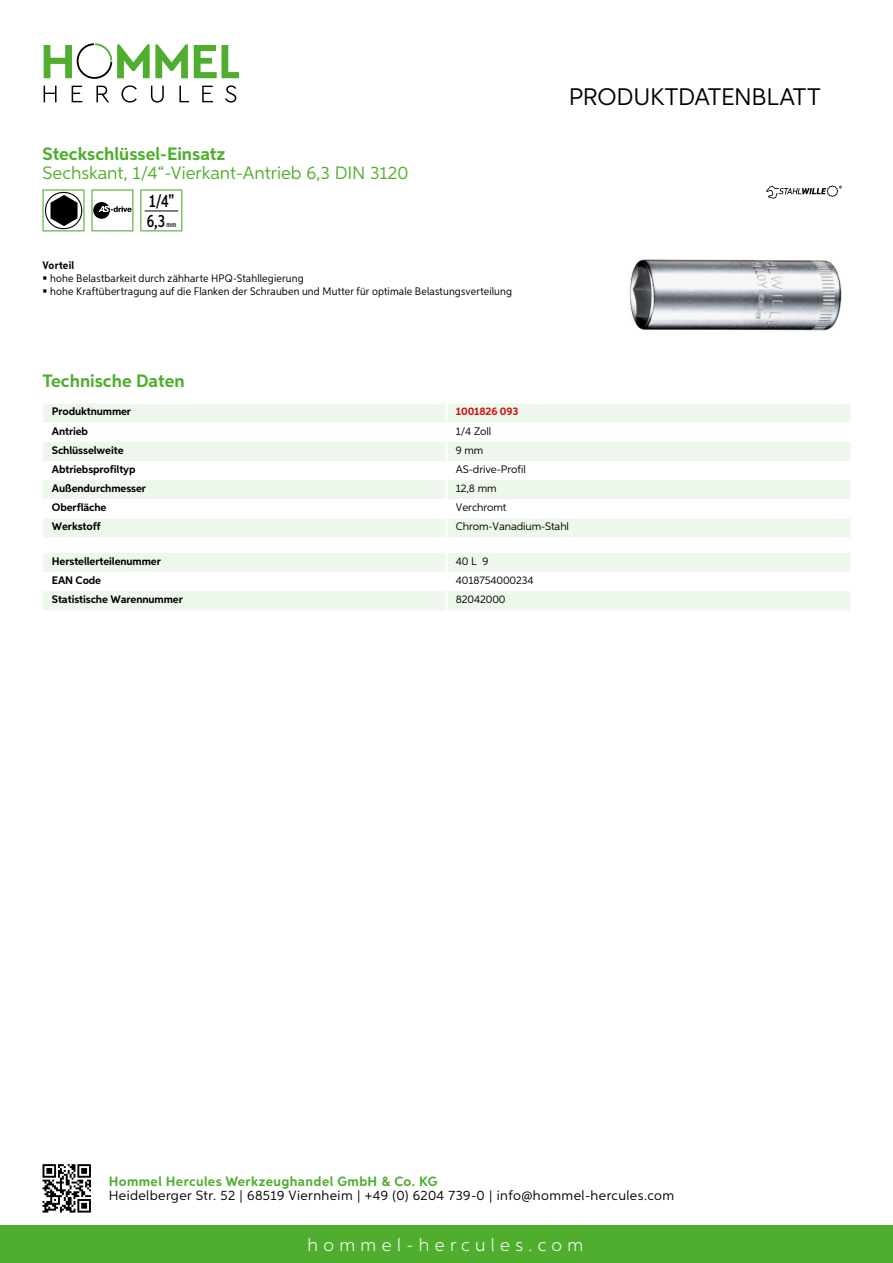
<style>
.page{position:relative;width:893px;height:1263px;background:#fff}
.page>*{position:absolute;margin:0;border:0;box-sizing:border-box;transform-origin:0 0}
.t1{font:24px "Aspira";letter-spacing:-.01em;color:#000}
.t2{font:18px "Aspira";color:#50ae2f}
.t3{font:700 18px "Aspira";color:#50ae2f}
.t4{font:300 18px "Aspira";letter-spacing:.3em;color:#fff}
.t5{font:500 17.85px/20.4px "Aspira XX Nar";color:#000}
.t6{font:13.5px "Aspira";letter-spacing:.03em;color:#000}
.t7{font:700 13.5px "Aspira";letter-spacing:.03em;color:#50ae2f}
.t8{font:700 10.95px "Aspira";letter-spacing:-.01em;color:#000}
.t9{font:10.95px/12.8px "Aspira Nar";letter-spacing:.015em;color:#000}
.t10{font:10.95px "Aspira";letter-spacing:-.01em;color:#000}
.t11{font:700 10.95px "Aspira";letter-spacing:-.01em;color:#cd1013}
.t12{font:700 10.95px "Aspira Nar";letter-spacing:.015em;color:#000}
.t13{font:500 7.35px "Aspira XX Nar";color:#000}
</style>
<div class="page">
<div style="left:0;top:1226px;width:893px;height:37px;background:#50ae2f"></div>
<svg style="left:43px;top:1164px;width:48px;height:48px"></svg>
<svg style="left:194px;top:45px;width:45px;height:33px"></svg>
<svg style="left:44px;top:43px;width:144px;height:36px"></svg>
<svg style="left:44px;top:86px;width:13px;height:16px"></svg>
<svg style="left:72px;top:86px;width:10px;height:16px"></svg>
<svg style="left:96px;top:86px;width:13px;height:16px"></svg>
<svg style="left:121px;top:85px;width:16px;height:18px"></svg>
<svg style="left:151px;top:86px;width:13px;height:17px"></svg>
<svg style="left:179px;top:86px;width:10px;height:16px"></svg>
<svg style="left:202px;top:86px;width:11px;height:16px"></svg>
<svg style="left:225px;top:85px;width:11px;height:18px"></svg>
<div style="left:43px;top:404px;width:807px;height:133px;background:#eef7eb"></div>
<svg style="left:43px;top:423px;width:807px;height:95px"></svg>
<hr style="left:445px;top:403px;width:3px;height:20px;background:#fff">
<hr style="left:445px;top:423px;width:3px;height:19px;background:#fff">
<hr style="left:445px;top:442px;width:3px;height:19px;background:#fff">
<hr style="left:445px;top:461px;width:3px;height:19px;background:#fff">
<hr style="left:445px;top:480px;width:3px;height:19px;background:#fff">
<hr style="left:445px;top:499px;width:3px;height:19px;background:#fff">
<hr style="left:445px;top:518px;width:3px;height:19px;background:#fff">
<svg style="left:43px;top:553px;width:807px;height:57px"></svg>
<hr style="left:445px;top:591px;width:3px;height:19px;background:#fff">
<svg style="left:43px;top:189px;width:42px;height:42px"></svg>
<svg style="left:91px;top:189px;width:42px;height:42px"></svg>
<svg style="left:140px;top:189px;width:42px;height:42px"></svg>
<hr style="left:145px;top:211px;width:33px;height:1px;background:#000">
<img style="left:629px;top:259px;width:213px;height:72px">
<svg style="left:766px;top:185px;width:76px;height:14px"></svg>
<h2 class="t3" style="left:43px;top:142px;width:184px">Steckschlüssel-Einsatz</h2>
<h2 class="t2" style="left:43px;top:162px;width:367px">Sechskant, 1/4“-Vierkant-Antrieb 6,3 DIN 3120</h2>
<h3 class="t5" style="left:147px;top:191px;width:29px">1/4"<br>6,3</h3>
<p class="t13" style="left:167px;top:220px;width:11px">mm</p>
<p class="t12" style="left:43px;top:259px;width:33px">Vorteil</p>
<p class="t9" style="left:50px;top:272px;width:463px">hohe Belastbarkeit durch zähharte HPQ-Stahllegierung<br>hohe Kraftübertragung auf die Flanken der Schrauben und Mutter für optimale Belastungsverteilung</p>
<h1 class="t1" style="left:569px;top:82px;width:253px">Produktdatenblatt</h1>
<h2 class="t3" style="left:43px;top:369px;width:144px">Technische Daten</h2>
<p class="t8" style="left:52px;top:405px;width:81px">Produktnummer</p>
<p class="t11" style="left:456px;top:405px;width:64px">1001826 093</p>
<p class="t8" style="left:52px;top:424px;width:38px">Antrieb</p>
<p class="t10" style="left:456px;top:424px;width:37px">1/4 Zoll</p>
<p class="t8" style="left:52px;top:443px;width:73px">Schlüsselweite</p>
<p class="t10" style="left:456px;top:443px;width:29px">9 mm</p>
<p class="t8" style="left:52px;top:462px;width:85px">Abtriebsprofiltyp</p>
<p class="t10" style="left:456px;top:462px;width:72px">AS-drive-Profil</p>
<p class="t8" style="left:52px;top:481px;width:96px">Außendurchmesser</p>
<p class="t10" style="left:456px;top:481px;width:42px">12,8 mm</p>
<p class="t8" style="left:52px;top:501px;width:56px">Oberfläche</p>
<p class="t10" style="left:456px;top:501px;width:52px">Verchromt</p>
<p class="t8" style="left:52px;top:520px;width:50px">Werkstoff</p>
<p class="t10" style="left:456px;top:520px;width:115px">Chrom-Vanadium-Stahl</p>
<p class="t8" style="left:52px;top:554px;width:111px">Herstellerteilenummer</p>
<p class="t10" style="left:456px;top:554px;width:34px">40 L 9</p>
<p class="t8" style="left:52px;top:573px;width:51px">EAN Code</p>
<p class="t10" style="left:456px;top:573px;width:79px">4018754000234</p>
<p class="t8" style="left:52px;top:592px;width:132px">Statistische Warennummer</p>
<p class="t10" style="left:456px;top:593px;width:51px">82042000</p>
<p class="t7" style="left:109px;top:1172px;width:330px">Hommel Hercules Werkzeughandel GmbH &amp; Co. KG</p>
<p class="t6" style="left:109px;top:1187px;width:567px">Heidelberger Str. 52 | 68519 Viernheim | +49 (0) 6204 739-0 | info@hommel-hercules.com</p>
<h2 class="t4" style="left:307px;top:1234px;width:277px">hommel-hercules.com</h2>
</div>
